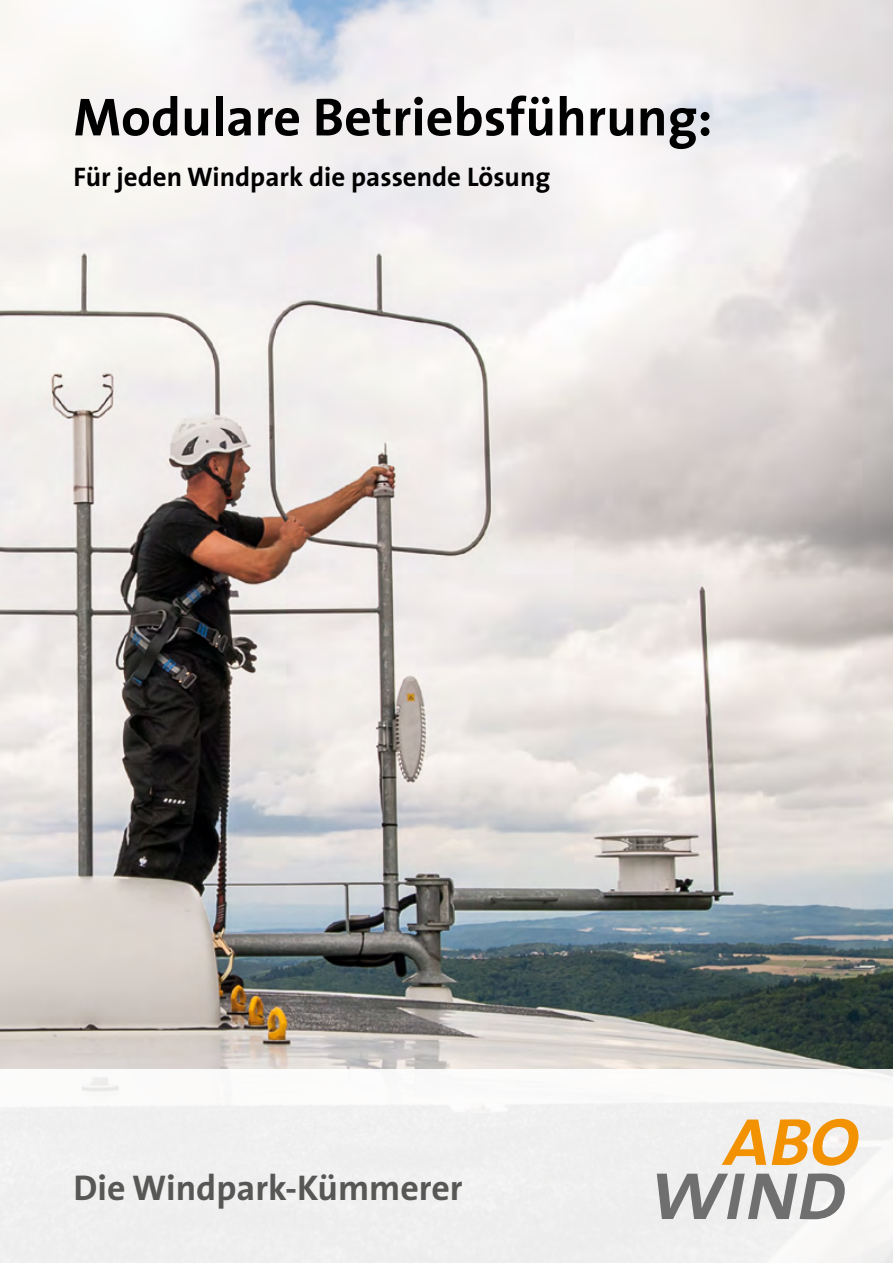
<style>
.page{position:relative;width:893px;height:1263px;background:#fff}
.page>*{position:absolute;margin:0;border:0;box-sizing:border-box;transform-origin:0 0}
.t1{font:700 54px "The Sans";color:#000}
.t2{font:700 36px "The Sans";color:#575756}
.t3{font:700 27px "The Sans";color:#000}
</style>
<div class="page">
<img style="left:0;top:0;width:893px;height:1069px">
<div style="left:0;top:1069px;width:893px;height:194px;background:#f1f0f0"></div>
<svg style="left:657px;top:1173px;width:188px;height:46px"></svg>
<svg style="left:722px;top:1119px;width:44px;height:46px"></svg>
<svg style="left:772px;top:1119px;width:86px;height:47px"></svg>
<h1 class="t1" style="left:73px;top:72px;width:640px">Modulare Betriebsführung:</h1>
<p class="t3" style="left:73px;top:154px;width:478px">Für jeden Windpark die passende Lösung</p>
<h2 class="t2" style="left:73px;top:1157px;width:391px">Die Windpark-Kümmerer</h2>
</div>
